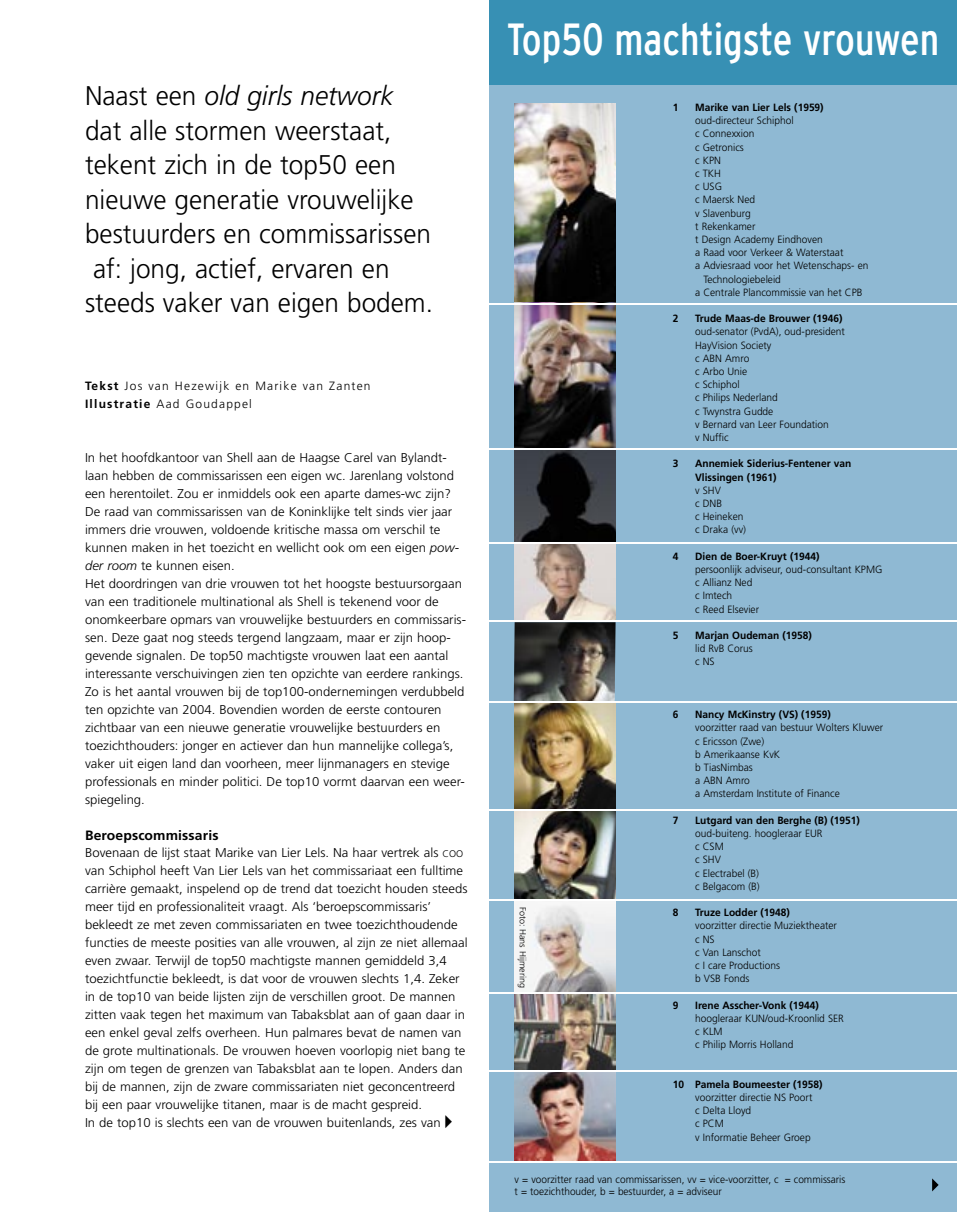
<style>
.page{position:relative;width:957px;height:1212px;background:#fff}
.page>*{position:absolute;margin:0;border:0;box-sizing:border-box;transform-origin:0 0}
.t1{font:condensed 45px "Interstate";color:#fff}
.t2{font:300 27px/34.5px "Frutiger LT";color:#000}
.t3{font:700 13.5px "Frutiger LT";letter-spacing:.01em;color:#000}
.t4{font:300 12.75px/18px "Frutiger LT";color:#000}
.t5{font:300 12px/18px "Frutiger LT";letter-spacing:.1em;color:#000}
.t6{font:300 10.5px/13.2px "Frutiger LT";color:#000}
.t7{font:700 10.5px/13.2px "Frutiger LT";color:#000}
.t8{font:300 10.5px/11.6px "Frutiger LT";color:#000;scale:.96 1}
.t9{font:300 9px "Frutiger LT";color:#000}
.s1{font-style:italic}
.s2{font-weight:700}
.s3{font-size:9.6px}
</style>
<div class="page">
<div style="left:489px;top:0;width:468px;height:1212px;background:#8fb9d3"></div>
<div style="left:489px;top:0;width:468px;height:85px;background:#3790b4"></div>
<img style="left:514px;top:103px;width:101px;height:705px">
<svg style="left:932px;top:1178px;width:6px;height:13px"></svg>
<img style="left:514px;top:811px;width:101px;height:259px">
<img style="left:514px;top:1072px;width:101px;height:89px">
<hr style="left:489px;top:303px;width:468px;height:1px;background:#fff">
<hr style="left:489px;top:621px;width:468px;height:1px;background:#fff">
<hr style="left:489px;top:701px;width:468px;height:2px;background:#fff">
<hr style="left:489px;top:809px;width:468px;height:2px;background:#fff">
<hr style="left:489px;top:992px;width:468px;height:2px;background:#fff">
<hr style="left:489px;top:899px;width:468px;height:2px;background:#fff">
<hr style="left:489px;top:1070px;width:468px;height:2px;background:#fff">
<hr style="left:489px;top:1161px;width:468px;height:2px;background:#fff">
<hr style="left:489px;top:542px;width:468px;height:1px;background:#fff">
<hr style="left:489px;top:448px;width:468px;height:2px;background:#fff">
<h2 class="t2" style="left:85px;top:79px;width:349px">Naast een <span class="s1">old girls network </span>dat alle stormen weerstaat, tekent zich in de top50 een nieuwe generatie vrouwelijke bestuurders en commissarissen af: jong, actief, ervaren en steeds vaker van eigen bodem.</h2>
<p class="t5" style="left:85px;top:377px;width:287px"><span class="s2">Tekst</span> Jos van Hezewijk en Marike van Zanten<br><span class="s2">Illustratie</span> Aad Goudappel</p>
<p class="t4" style="left:85px;top:449px;width:382px">In het hoofdkantoor van Shell aan de Haagse Carel van Bylandt&shy;laan hebben de commissarissen een eigen wc. Jarenlang volstond een herentoilet. Zou er inmiddels ook een aparte dames-wc zijn?<br>De raad van commissarissen van de Koninklijke telt sinds vier jaar immers drie vrouwen, voldoende kritische massa om verschil te kunnen maken in het toezicht en wellicht ook om een eigen <span class="s1">pow&shy;der room</span> te kunnen eisen.<br>Het doordringen van drie vrouwen tot het hoogste bestuursorgaan van een traditionele multinational als Shell is tekenend voor de onomkeerbare opmars van vrouwelijke bestuurders en commissaris&shy;sen. Deze gaat nog steeds tergend langzaam, maar er zijn hoop&shy;gevende signalen. De top50 machtigste vrouwen laat een aantal interessante verschuivingen zien ten opzichte van eerdere rankings.<br>Zo is het aantal vrouwen bij de top100-ondernemingen verdubbeld ten opzichte van 2004. Bovendien worden de eerste contouren zichtbaar van een nieuwe generatie vrouwelijke bestuurders en toezichthouders: jonger en actiever dan hun mannelijke collega’s, vaker uit eigen land dan voorheen, meer lijnmanagers en stevige professionals en minder politici. De top10 vormt daarvan een weer&shy;spiegeling.</p>
<p class="t3" style="left:85px;top:827px;width:135px">Beroepscommissaris</p>
<p class="t4" style="left:85px;top:844px;width:384px">Bovenaan de lijst staat Marike van Lier Lels. Na haar vertrek als <span class="s3">COO </span>van Schiphol heeft Van Lier Lels van het commissariaat een fulltime carrière gemaakt, inspelend op de trend dat toezicht houden steeds meer tijd en professionaliteit vraagt. Als ‘beroepscommissaris’ bekleedt ze met zeven commissariaten en twee toezichthoudende functies de meeste posities van alle vrouwen, al zijn ze niet allemaal even zwaar. Terwijl de top50 machtigste mannen gemiddeld 3,4 toezichtfunctie bekleedt, is dat voor de vrouwen slechts 1,4. Zeker in de top10 van beide lijsten zijn de verschillen groot. De mannen zitten vaak tegen het maximum van Tabaksblat aan of gaan daar in een enkel geval zelfs overheen. Hun palmares bevat de namen van de grote multinationals. De vrouwen hoeven voorlopig niet bang te zijn om tegen de grenzen van Tabaksblat aan te lopen. Anders dan bij de mannen, zijn de zware commissariaten niet geconcentreerd bij een paar vrouwelijke titanen, maar is de macht gespreid.<br>In de top10 is slechts een van de vrouwen buitenlands, zes van</p>
<h1 class="t1" style="left:507px;top:14px;width:434px">Top50 machtigste vrouwen</h1>
<p class="t7" style="left:672px;top:101px;width:7px">1</p>
<p class="t7" style="left:695px;top:101px;width:130px">Marike van Lier Lels (1959)</p>
<p class="t6" style="left:695px;top:114px;width:100px">oud-directeur Schiphol</p>
<p class="t6" style="left:695px;top:127px;width:61px">c Connexxion</p>
<p class="t6" style="left:695px;top:140px;width:50px">c Getronics</p>
<p class="t6" style="left:695px;top:154px;width:27px">c KPN</p>
<p class="t6" style="left:695px;top:167px;width:27px">c TKH</p>
<p class="t6" style="left:695px;top:180px;width:28px">c USG</p>
<p class="t6" style="left:695px;top:193px;width:61px">c Maersk Ned</p>
<p class="t6" style="left:695px;top:206px;width:57px">v Slavenburg</p>
<p class="t6" style="left:695px;top:220px;width:62px">t Rekenkamer</p>
<p class="t6" style="left:695px;top:233px;width:129px">t Design Academy Eindhoven</p>
<p class="t6" style="left:695px;top:246px;width:150px">a Raad voor Verkeer &amp; Waterstaat</p>
<p class="t6" style="left:695px;top:259px;width:175px">a Adviesraad voor het Wetenschaps- en</p>
<p class="t6" style="left:703px;top:272px;width:79px">Technologiebeleid</p>
<p class="t6" style="left:695px;top:286px;width:169px">a Centrale Plancommissie van het CPB</p>
<p class="t7" style="left:672px;top:312px;width:7px">2</p>
<p class="t7" style="left:695px;top:312px;width:149px">Trude Maas-de Brouwer (1946)</p>
<p class="t6" style="left:695px;top:325px;width:151px">oud-senator (PvdA), oud-president<br>HayVision Society<br>c ABN Amro<br>c Arbo Unie<br>c Schiphol<br>c Philips Nederland<br>c Twynstra Gudde<br>v Bernard van Leer Foundation<br>v Nuffic</p>
<p class="t7" style="left:672px;top:457px;width:7px">3</p>
<p class="t7" style="left:695px;top:457px;width:158px">Annemiek Siderius-Fentener van<br>Vlissingen (1961)</p>
<p class="t6" style="left:695px;top:484px;width:52px">v SHV<br>c DNB<br>c Heineken c Draka (vv)</p>
<p class="t7" style="left:672px;top:549px;width:7px">4</p>
<p class="t7" style="left:695px;top:549px;width:126px">Dien de Boer-Kruyt (1944)</p>
<p class="t6" style="left:695px;top:563px;width:189px">persoonlijk adviseur, oud-consultant KPMG c Allianz Ned<br>c Imtech<br>c Reed Elsevier</p>
<p class="t7" style="left:672px;top:629px;width:7px">5</p>
<p class="t7" style="left:695px;top:629px;width:118px">Marjan Oudeman (1958)</p>
<p class="t6" style="left:695px;top:642px;width:59px">lid RvB Corus c NS</p>
<p class="t7" style="left:672px;top:708px;width:7px">6</p>
<p class="t7" style="left:695px;top:708px;width:137px">Nancy McKinstry (VS) (1959)</p>
<p class="t6" style="left:695px;top:721px;width:189px">voorzitter raad van bestuur Wolters Kluwer c Ericsson (Zwe)<br>b Amerikaanse KvK<br>b TiasNimbas<br>a ABN Amro<br>a Amsterdam Institute of Finance</p>
<p class="t7" style="left:672px;top:813px;width:7px">7</p>
<p class="t7" style="left:695px;top:813px;width:166px">Lutgard van den Berghe (B) (1951)</p>
<p class="t6" style="left:695px;top:827px;width:129px">oud-buiteng. hoogleraar EUR c CSM<br>c SHV<br>c Electrabel (B)<br>c Belgacom (B)</p>
<p class="t7" style="left:672px;top:906px;width:7px">8</p>
<p class="t7" style="left:695px;top:906px;width:96px">Truze Lodder (1948)</p>
<p class="t6" style="left:695px;top:919px;width:143px">voorzitter directie Muziektheater c NS<br>c Van Lanschot<br>c I care Productions<br>b VSB Fonds</p>
<p class="t7" style="left:672px;top:998px;width:7px">9</p>
<p class="t7" style="left:695px;top:998px;width:125px">Irene Asscher-Vonk (1944)</p>
<p class="t6" style="left:695px;top:1012px;width:150px">hoogleraar KUN/oud-Kroonlid SER c KLM<br>c Philip Morris Holland</p>
<p class="t7" style="left:672px;top:1077px;width:151px">10 Pamela Boumeester (1958)</p>
<p class="t6" style="left:695px;top:1091px;width:119px">voorzitter directie NS Poort c Delta Lloyd<br>c PCM<br>v Informatie Beheer Groep</p>
<p class="t8" style="left:514px;top:1174px;width:346px">v = voorzitter raad van commissarissen, vv = vice-voorzitter, c = commissaris t = toezichthouder, b = bestuurder, a = adviseur</p>
<p class="t9" style="left:528px;top:907px;width:83px;rotate:90deg">Foto: Hans Hijmering</p>
</div>
